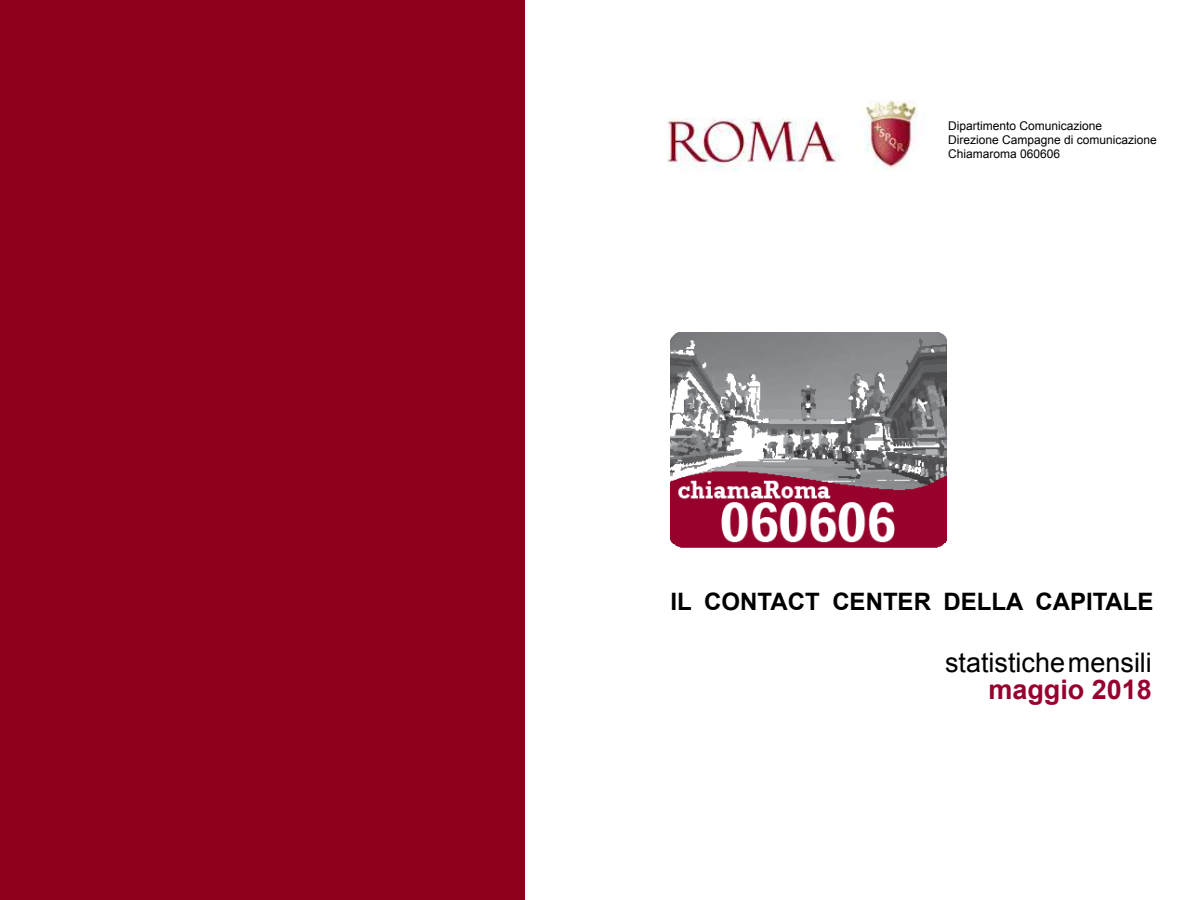
<style>
.page{position:relative;width:1200px;height:900px;background:#fff}
.page>*{position:absolute;margin:0;border:0;box-sizing:border-box;transform-origin:0 0}
.t1{font:27px "Arial";color:#000}
.t2{font:700 27px "Arial";color:#97002e}
.t3{font:700 24px "Arial";color:#000}
.t4{font:12px/14.2px "Arial";color:#000}
</style>
<div class="page">
<div style="left:0;top:0;width:525px;height:900px;background:#8e001c"></div>
<img style="left:667px;top:100px;width:251px;height:71px">
<img style="left:670px;top:333px;width:277px;height:215px">
<p class="t4" style="left:948px;top:120px;width:210px">Dipartimento Comunicazione<br>Direzione Campagne di comunicazione<br>Chiamaroma 060606</p>
<h2 class="t3" style="left:671px;top:592px;width:485px">IL CONTACT CENTER DELLA CAPITALE</h2>
<h1 class="t1" style="left:945px;top:653px;width:208px">statistiche mensili</h1>
<h1 class="t2" style="left:988px;top:680px;width:165px">MAGGIO 2018</h1>
</div>
